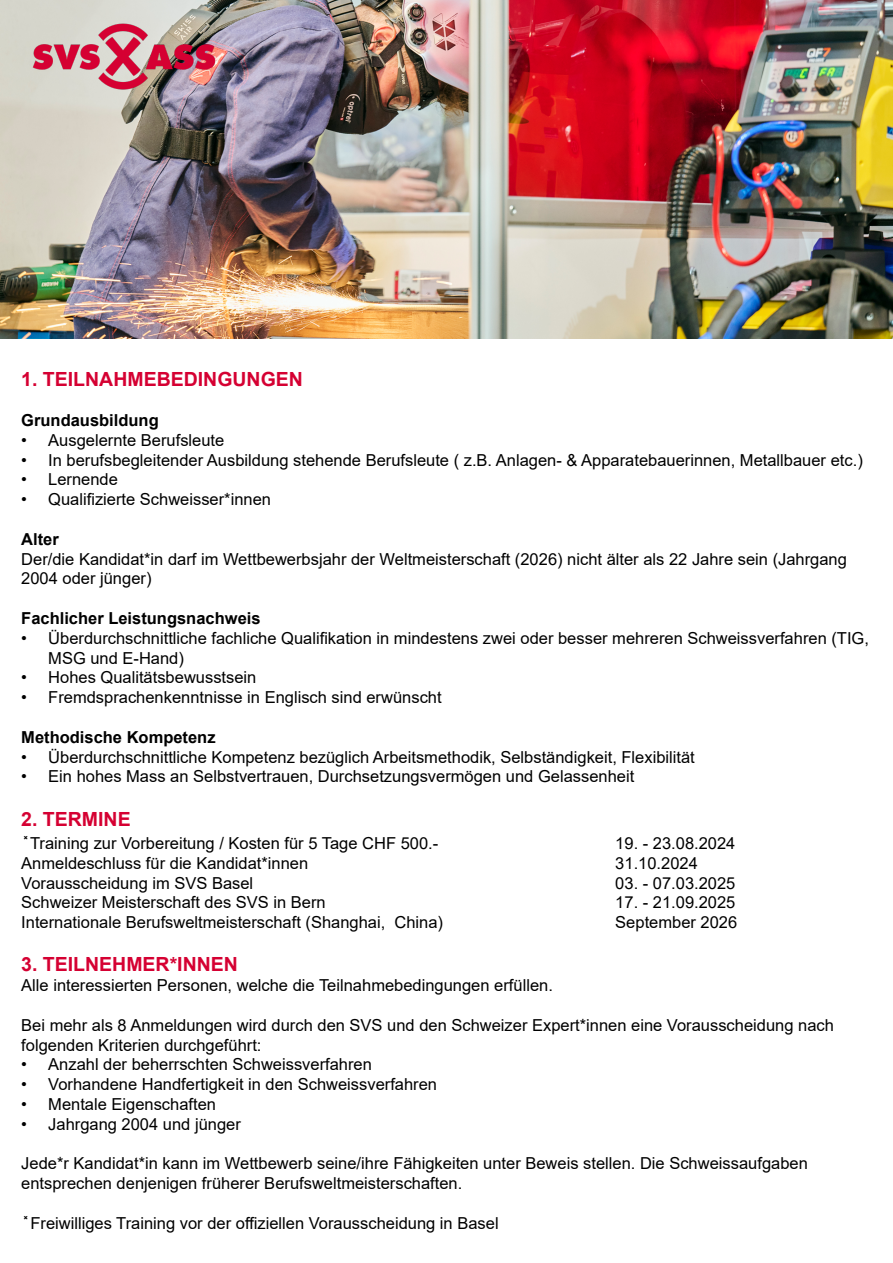
<style>
.page{position:relative;width:893px;height:1263px;background:#fff}
.page>*{position:absolute;margin:0;border:0;box-sizing:border-box;transform-origin:0 0}
.t1{font:700 19.5px "Arial";color:#d50032}
.t2{font:16.5px/19.8px "Arial";color:#000}
.t3{font:700 16.5px "Arial";color:#000}
</style>
<div class="page">
<img style="left:0;top:0;width:893px;height:338px">
<img style="left:33px;top:24px;width:183px;height:66px">
<p class="t1" style="left:21px;top:366px;width:283px">1. TEILNAHMEBEDINGUNGEN</p>
<p class="t3" style="left:21px;top:408px;width:139px">Grundausbildung</p>
<p class="t2" style="left:21px;top:430px;width:205px">• Ausgelernte Berufsleute</p>
<p class="t2" style="left:21px;top:450px;width:843px">• In berufsbegleitender Ausbildung stehende Berufsleute ( z.B. Anlagen- &amp; Apparatebauerinnen, Metallbauer etc.)</p>
<p class="t2" style="left:21px;top:469px;width:98px">• Lernende</p>
<p class="t2" style="left:21px;top:489px;width:251px">• Qualifizierte Schweisser*innen</p>
<p class="t3" style="left:21px;top:527px;width:39px">Alter</p>
<p class="t2" style="left:21px;top:549px;width:827px">Der/die Kandidat*in darf im Wettbewerbsjahr der Weltmeisterschaft (2026) nicht älter als 22 Jahre sein (Jahrgang<br>2004 oder jünger)</p>
<p class="t3" style="left:21px;top:606px;width:241px">Fachlicher Leistungsnachweis</p>
<p class="t2" style="left:48px;top:628px;width:822px;text-indent:-27px">• Überdurchschnittliche fachliche Qualifikation in mindestens zwei oder besser mehreren Schweissverfahren (TIG,<br>MSG und E-Hand)</p>
<p class="t2" style="left:21px;top:667px;width:237px">• Hohes Qualitätsbewusstsein</p>
<p class="t2" style="left:21px;top:687px;width:422px">• Fremdsprachenkenntnisse in Englisch sind erwünscht</p>
<p class="t3" style="left:21px;top:725px;width:196px">Methodische Kompetenz</p>
<p class="t2" style="left:21px;top:747px;width:675px">• Überdurchschnittliche Kompetenz bezüglich Arbeitsmethodik, Selbständigkeit, Flexibilität</p>
<p class="t2" style="left:21px;top:766px;width:615px">• Ein hohes Mass an Selbstvertrauen, Durchsetzungsvermögen und Gelassenheit</p>
<p class="t1" style="left:21px;top:805px;width:111px">2. TERMINE</p>
<p class="t2" style="left:26px;top:833px;width:414px">̽Training zur Vorbereitung / Kosten für 5 Tage CHF 500.-</p>
<p class="t2" style="left:615px;top:833px;width:122px">19. - 23.08.2024</p>
<p class="t2" style="left:21px;top:853px;width:289px">Anmeldeschluss für die Kandidat*innen</p>
<p class="t2" style="left:615px;top:853px;width:84px">31.10.2024</p>
<p class="t2" style="left:21px;top:873px;width:234px">Vorausscheidung im SVS Basel</p>
<p class="t2" style="left:615px;top:873px;width:122px">03. - 07.03.2025</p>
<p class="t2" style="left:21px;top:892px;width:306px">Schweizer Meisterschaft des SVS in Bern</p>
<p class="t2" style="left:615px;top:892px;width:122px">17. - 21.09.2025</p>
<p class="t2" style="left:21px;top:912px;width:423px">Internationale Berufsweltmeisterschaft (Shanghai, China)</p>
<p class="t2" style="left:615px;top:912px;width:123px">September 2026</p>
<p class="t1" style="left:21px;top:951px;width:218px">3. TEILNEHMER*INNEN</p>
<p class="t2" style="left:21px;top:975px;width:533px">Alle interessierten Personen, welche die Teilnahmebedingungen erfüllen.</p>
<p class="t2" style="left:21px;top:1015px;width:814px">Bei mehr als 8 Anmeldungen wird durch den SVS und den Schweizer Expert*innen eine Vorausscheidung nach folgenden Kriterien durchgeführt:</p>
<p class="t2" style="left:21px;top:1054px;width:352px">• Anzahl der beherrschten Schweissverfahren</p>
<p class="t2" style="left:21px;top:1074px;width:417px">• Vorhandene Handfertigkeit in den Schweissverfahren</p>
<p class="t2" style="left:21px;top:1094px;width:196px">• Mentale Eigenschaften</p>
<p class="t2" style="left:21px;top:1114px;width:221px">• Jahrgang 2004 und jünger</p>
<p class="t2" style="left:21px;top:1153px;width:788px">Jede*r Kandidat*in kann im Wettbewerb seine/ihre Fähigkeiten unter Beweis stellen. Die Schweissaufgaben entsprechen denjenigen früherer Berufsweltmeisterschaften.</p>
<p class="t2" style="left:26px;top:1213px;width:474px">̽ Freiwilliges Training vor der offiziellen Vorausscheidung in Basel</p>
</div>
